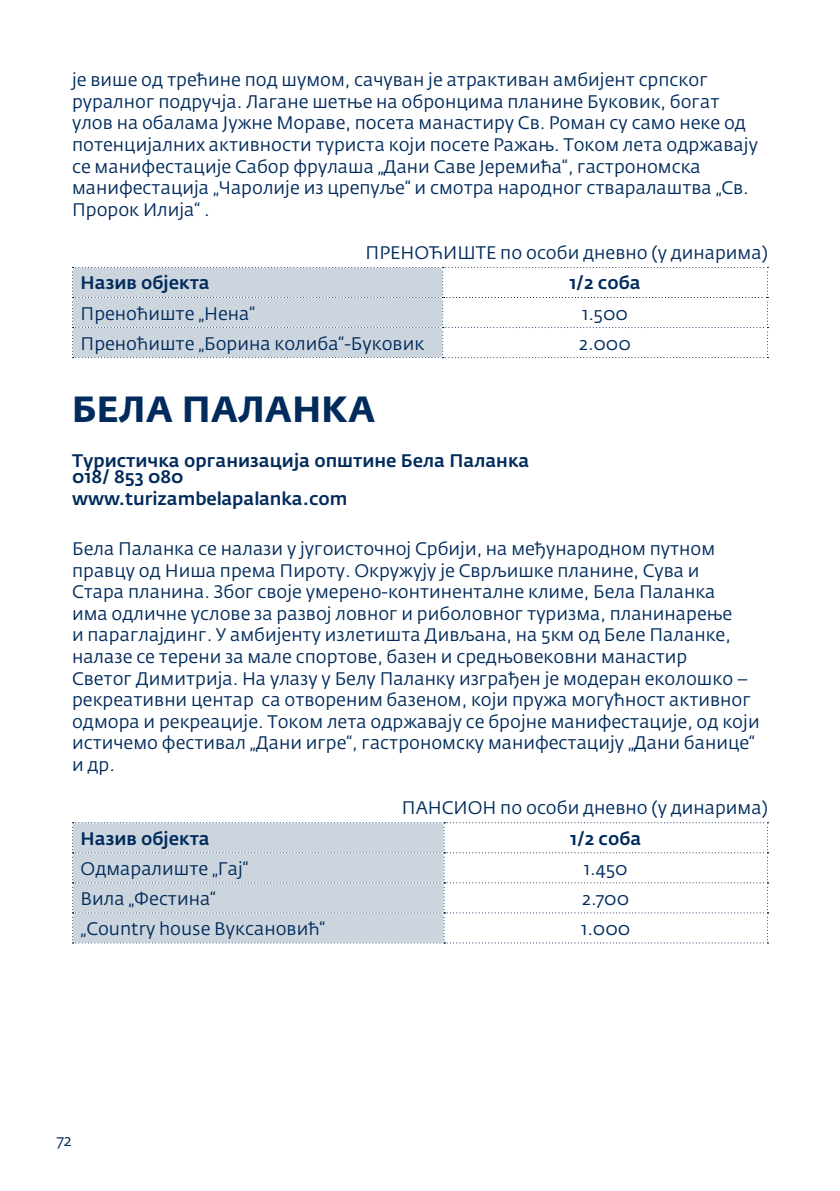
<style>
.page{position:relative;width:840px;height:1191px;background:#fff}
.page>*{position:absolute;margin:0;border:0;box-sizing:border-box;transform-origin:0 0}
.t1{font:700 36px "Fedra Sans Pro";letter-spacing:.01em;color:#002b5c}
.t2{font:18px/21.6px "Fedra Sans Pro";color:#002b5c}
.t3{font:500 18px/16px "Fedra Sans Pro";color:#002b5c}
.t4{font:16px "Fedra Sans Pro";color:#002b5c}
</style>
<div class="page">
<svg style="left:72px;top:267px;width:696px;height:91px"></svg>
<svg style="left:72px;top:822px;width:696px;height:121px"></svg>
<p class="t2" style="left:72px;top:69px;width:687px">је више од трећине под шумом, сачуван је атрактиван амбијент српског руралног подручја. Лагане шетње на обронцима планине Буковик, богат улов на обалама Јужне Мораве, посета манастиру Св. Роман су само неке од потенцијалних активности туриста који посете Ражањ. Током лета одржавају се манифестације Сабор фрулаша „Дани Саве Јеремића“, гастрономска манифестација „Чаролије из црепуље“ и смотра народног стваралаштва „Св.<br>Пророк Илија“ .</p>
<p class="t2" style="left:365px;top:242px;width:403px">ПРЕНОЋИШТЕ по особи дневно (у динарима)</p>
<p class="t3" style="left:80px;top:275px;width:131px">Назив објекта</p>
<p class="t3" style="left:569px;top:275px;width:73px">1/2 соба</p>
<p class="t2" style="left:80px;top:302px;width:176px">Преноћиште „Нена“</p>
<p class="t2" style="left:581px;top:302px;width:47px">1.500</p>
<p class="t2" style="left:80px;top:332px;width:345px">Преноћиште „Борина колиба“-Буковик</p>
<p class="t2" style="left:578px;top:332px;width:53px">2.000</p>
<h1 class="t1" style="left:72px;top:387px;width:304px">БЕЛА ПАЛАНКА</h1>
<p class="t3" style="left:72px;top:452px;width:458px">Туристичка организација општине Бела Паланка<br>018/ 853 080</p>
<p class="t3" style="left:72px;top:490px;width:277px">www.turizambelapalanka.com</p>
<p class="t2" style="left:72px;top:538px;width:688px">Бела Паланка се налази у југоисточној Србији, на међународном путном правцу од Ниша према Пироту. Окружују је Сврљишке планине, Сува и<br>Стара планина. Због своје умерено-континенталне климе, Бела Паланка<br>има одличне услове за развој ловног и риболовног туризма, планинарење<br>и параглајдинг. У амбијенту излетишта Дивљана, на 5км од Беле Паланке, налазе се терени за мале спортове, базен и средњовековни манастир<br>Светог Димитрија. На улазу у Белу Паланку изграђен је модеран еколошко – рекреативни центар са отвореним базеном, који пружа могућност активног одмора и рекреације. Током лета одржавају се бројне манифестације, од који истичемо фестивал „Дани игре“, гастрономску манифестацију „Дани банице“ и др.</p>
<p class="t2" style="left:402px;top:797px;width:367px">ПАНСИОН по особи дневно (у динарима)</p>
<p class="t3" style="left:80px;top:830px;width:131px">Назив објекта</p>
<p class="t3" style="left:569px;top:830px;width:73px">1/2 соба</p>
<p class="t2" style="left:80px;top:857px;width:169px">Одмаралиште „Гај“</p>
<p class="t2" style="left:583px;top:857px;width:46px">1.450</p>
<p class="t2" style="left:80px;top:887px;width:137px">Вила „Фестина“</p>
<p class="t2" style="left:582px;top:887px;width:48px">2.700</p>
<p class="t2" style="left:80px;top:918px;width:246px">„Country house Вуксановић“</p>
<p class="t2" style="left:580px;top:918px;width:51px">1.000</p>
<p class="t4" style="left:57px;top:1130px;width:16px">72</p>
</div>
